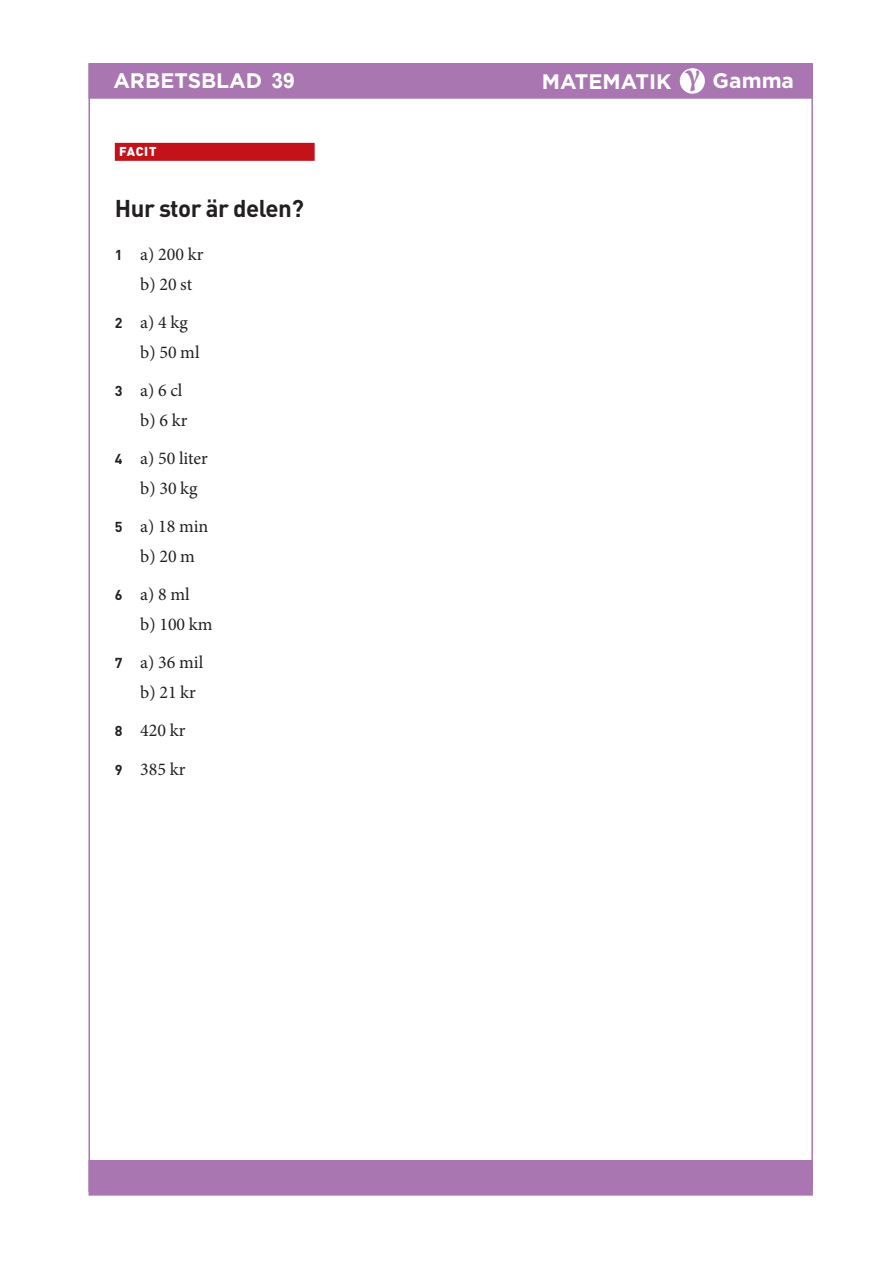
<style>
.page{position:relative;width:893px;height:1263px;background:#fff}
.page>*{position:absolute;margin:0;border:0;box-sizing:border-box;transform-origin:0 0}
.t1{font:700 30px "Minion Pro";color:#a976b2}
.R_OH{font:700 24px "DIN Pro";letter-spacing:-.02em;color:#231f20}
.Antal_ratt{font:700 21px "Gotham";color:#fff}
.Uppgift_luft_över_li{font:18px "Minion Pro";color:#231f20}
.Rad_2{font:18px "Minion Pro";color:#231f20}
.R_Facit_2{font:900 12.75px "DIN Pro";letter-spacing:.055em;color:#fff}
.s1{font-family:"Arial"}
.s2{font-family:"DIN Pro";font-weight:700;font-size:14.25px}
</style>
<div class="page">
<div style="left:89px;top:64px;width:723px;height:34px;background:#a976b2"></div>
<div style="left:89px;top:63px;width:724px;height:36px;border:2px solid #a976b2"></div>
<div style="left:89px;top:1161px;width:723px;height:34px;background:#a976b2"></div>
<div style="left:89px;top:1160px;width:724px;height:35px;border:2px solid #a976b2"></div>
<div style="left:680px;top:68px;width:25px;height:26px;background:#fff;border-radius:50%"></div>
<div style="left:115px;top:143px;width:200px;height:18px;background:#c4121a"></div>
<p class="Antal_ratt" style="left:113px;top:67px;width:183px">ARBETSBLAD <span class="s1">39</span></p>
<h1 class="t1" style="left:685px;top:53px;width:17px">γ</h1>
<p class="Antal_ratt" style="left:542px;top:67px;width:131px">MATEMATIK</p>
<p class="Antal_ratt" style="left:713px;top:67px;width:83px">Gamma</p>
<p class="R_Facit_2" style="left:119px;top:143px;width:39px">FACIT</p>
<p class="R_OH" style="left:115px;top:192px;width:191px">Hur stor är delen?</p>
<p class="Uppgift_luft_över_li" style="left:115px;top:242px;width:90px"><span class="s2">1</span> a) 200 kr</p>
<p class="Rad_2" style="left:140px;top:272px;width:54px">b) 20 st</p>
<p class="Uppgift_luft_över_li" style="left:115px;top:310px;width:74px"><span class="s2">2</span> a) 4 kg</p>
<p class="Rad_2" style="left:140px;top:340px;width:61px">b) 50 ml</p>
<p class="Uppgift_luft_över_li" style="left:115px;top:378px;width:69px"><span class="s2">3</span> a) 6 cl</p>
<p class="Rad_2" style="left:140px;top:408px;width:49px">b) 6 kr</p>
<p class="Uppgift_luft_över_li" style="left:115px;top:446px;width:95px"><span class="s2">4</span> a) 50 liter</p>
<p class="Rad_2" style="left:140px;top:476px;width:59px">b) 30 kg</p>
<p class="Uppgift_luft_över_li" style="left:115px;top:514px;width:95px"><span class="s2">5</span> a) 18 min</p>
<p class="Rad_2" style="left:140px;top:544px;width:56px">b) 20 m</p>
<p class="Uppgift_luft_över_li" style="left:115px;top:582px;width:77px"><span class="s2">6</span> a) 8 ml</p>
<p class="Rad_2" style="left:140px;top:612px;width:74px">b) 100 km</p>
<p class="Uppgift_luft_över_li" style="left:115px;top:650px;width:90px"><span class="s2">7</span> a) 36 mil</p>
<p class="Rad_2" style="left:140px;top:680px;width:57px">b) 21 kr</p>
<p class="Uppgift_luft_över_li" style="left:115px;top:718px;width:72px"><span class="s2">8</span> 420 kr</p>
<p class="Uppgift_luft_över_li" style="left:115px;top:757px;width:72px"><span class="s2">9</span> 385 kr</p>
</div>
